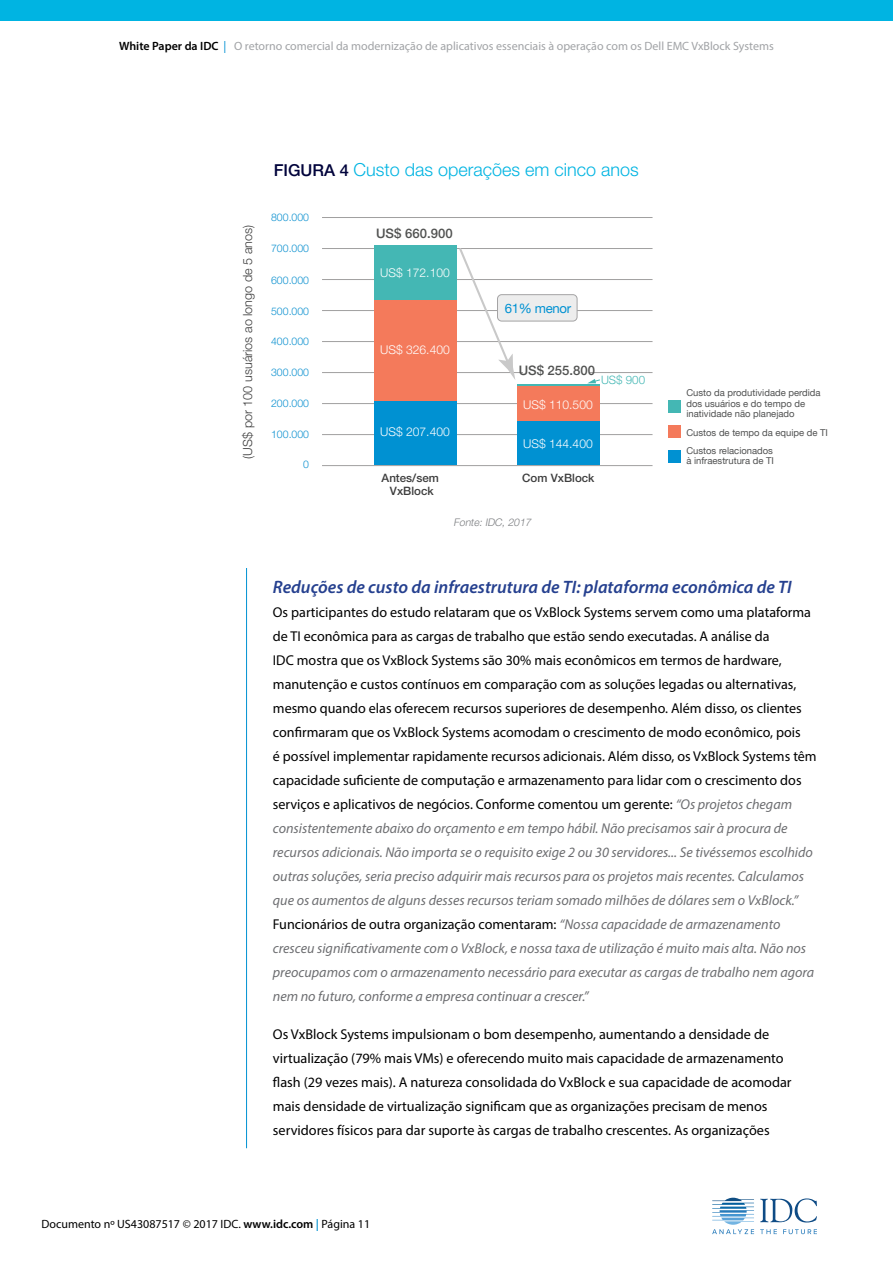
<style>
.page{position:relative;width:893px;height:1263px;background:#fff}
.page>*{position:absolute;margin:0;border:0;box-sizing:border-box;transform-origin:0 0}
.t1{font:italic 600 18px "Myriad Pro";color:#25408f}
.t2{font:300 18px "Helvetica Neue";color:#00b4e2}
.t3{font:14.25px/24px "Myriad Pro";color:#000}
.t4{font:500 13.2px "Helvetica Neue";color:#515251}
.t5{font:13.2px "Helvetica Neue";letter-spacing:-.025em;color:#0091d2}
.t6{font:300 12.6px "Helvetica Neue";color:#3d3d3d}
.t7{font:300 12.15px "Helvetica Neue";color:#fff}
.t8{font:12px "Myriad Pro";color:#a1a3a6}
.t9{font:12px "Myriad Pro";color:#000}
.t10{font:500 11.55px/14px "Helvetica Neue";color:#3d3d3d;text-align:center}
.t11{font:300 11.55px "Helvetica Neue";color:#44b7b4}
.t12{font:300 10.5px "Helvetica Neue";color:#0d91d0}
.t13{font:italic 300 10.5px "Helvetica Neue";color:#7c7e81}
.t14{font:9.45px/10.5px "Helvetica Neue";color:#4f5050}
.s1{font-weight:600;color:#000}
.s2{color:#0091d2}
.s3{font-weight:500;font-size:16.5px;color:#00033b}
.s4{font-style:italic;color:#6d6e71}
.s5{font-weight:600}
.s6{font-weight:600;color:#0091d2}
</style>
<div class="page">
<div style="left:0;top:0;width:893px;height:21px;background:#00b4e2"></div>
<svg style="left:760px;top:1198px;width:57px;height:24px"></svg>
<svg style="left:760px;top:1229px;width:17px;height:5px"></svg>
<svg style="left:783px;top:1229px;width:34px;height:5px"></svg>
<svg style="left:712px;top:1198px;width:42px;height:36px"></svg>
<hr style="left:246px;top:163px;width:1px;height:985px;background:#0091d2">
<div style="left:230px;top:119px;width:31px;height:448px;background:#fff"></div>
<hr style="left:322px;top:341px;width:330px;height:1px;background:#a09f9f">
<hr style="left:322px;top:279px;width:330px;height:1px;background:#a09f9f">
<hr style="left:322px;top:310px;width:330px;height:1px;background:#a09f9f">
<hr style="left:322px;top:217px;width:330px;height:1px;background:#a09f9f">
<hr style="left:322px;top:248px;width:330px;height:1px;background:#a09f9f">
<hr style="left:322px;top:372px;width:330px;height:1px;background:#a09f9f">
<hr style="left:322px;top:403px;width:330px;height:1px;background:#a09f9f">
<hr style="left:322px;top:434px;width:330px;height:1px;background:#a09f9f">
<hr style="left:322px;top:465px;width:330px;height:1px;background:#a09f9f">
<div style="left:668px;top:450px;width:12px;height:12px;background:#0091d2"></div>
<div style="left:668px;top:425px;width:12px;height:13px;background:#f47a5b"></div>
<div style="left:668px;top:401px;width:12px;height:12px;background:#44b7b4"></div>
<div style="left:374px;top:400px;width:82px;height:65px;background:#0091d2"></div>
<div style="left:374px;top:300px;width:82px;height:100px;background:#f47a5b"></div>
<div style="left:374px;top:245px;width:82px;height:55px;background:#44b7b4"></div>
<div style="left:518px;top:420px;width:82px;height:45px;background:#0091d2"></div>
<div style="left:518px;top:385px;width:82px;height:36px;background:#f47a5b"></div>
<hr style="left:518px;top:384px;width:82px;height:2px;background:#44b7b4">
<svg style="left:459px;top:248px;width:56px;height:131px"></svg>
<div style="left:497px;top:295px;width:80px;height:26px;background:#ededed;border-radius:4px"></div>
<div style="left:497px;top:294px;width:80px;height:27px;border:1px solid #a5a4a5;border-radius:4px"></div>
<div style="left:523px;top:366px;width:66px;height:10px;background:#fff"></div>
<svg style="left:588px;top:379px;width:12px;height:4px"></svg>
<p class="t8" style="left:119px;top:39px;width:656px"><span class="s1">White Paper da IDC</span> <span class="s2">|</span> O retorno comercial da modernização de aplicativos essenciais à operação com os Dell EMC VxBlock Systems</p>
<p class="t2" style="left:274px;top:159px;width:367px"><span class="s3">FIGURA 4</span> Custo das operações em cinco anos</p>
<p class="t6" style="left:240px;top:459px;width:235px;rotate:-90deg">(US$ por 100 usuários ao longo de 5 anos)</p>
<p class="t12" style="left:271px;top:210px;width:40px">800.000</p>
<p class="t12" style="left:271px;top:242px;width:40px">700.000</p>
<p class="t12" style="left:271px;top:274px;width:40px">600.000</p>
<p class="t12" style="left:271px;top:304px;width:40px">500.000</p>
<p class="t12" style="left:271px;top:335px;width:40px">400.000</p>
<p class="t12" style="left:271px;top:366px;width:40px">300.000</p>
<p class="t12" style="left:271px;top:397px;width:40px">200.000</p>
<p class="t12" style="left:271px;top:427px;width:40px">100.000</p>
<p class="t12" style="left:303px;top:458px;width:7px">0</p>
<p class="t4" style="left:376px;top:225px;width:78px">US$ 660.900</p>
<p class="t7" style="left:380px;top:266px;width:71px">US$ 172.100</p>
<p class="t7" style="left:380px;top:342px;width:71px">US$ 326.400</p>
<p class="t7" style="left:380px;top:424px;width:71px">US$ 207.400</p>
<p class="t5" style="left:505px;top:301px;width:68px">61% menor</p>
<p class="t4" style="left:519px;top:363px;width:78px">US$ 255.800</p>
<p class="t11" style="left:601px;top:373px;width:46px">US$ 900</p>
<p class="t7" style="left:523px;top:397px;width:71px">US$ 110.500</p>
<p class="t7" style="left:523px;top:436px;width:71px">US$ 144.400</p>
<p class="t10" style="left:382px;top:470px;width:59px">Antes/sem<br>VxBlock</p>
<p class="t10" style="left:522px;top:470px;width:74px">Com VxBlock</p>
<p class="t13" style="left:453px;top:516px;width:81px">Fonte: IDC, 2017</p>
<p class="t14" style="left:686px;top:387px;width:136px">Custo da produtividade perdida dos usuários e do tempo de inatividade não planejado</p>
<p class="t14" style="left:686px;top:427px;width:143px">Custos de tempo da equipe de TI</p>
<p class="t14" style="left:686px;top:445px;width:89px">Custos relacionados à infraestrutura de TI</p>
<p class="t1" style="left:273px;top:575px;width:520px">Reduções de custo da infraestrutura de TI: plataforma econômica de TI</p>
<p class="t3" style="left:273px;top:600px;width:545px">Os participantes do estudo relataram que os VxBlock Systems servem como uma plataforma de TI econômica para as cargas de trabalho que estão sendo executadas. A análise da<br>IDC mostra que os VxBlock Systems são 30% mais econômicos em termos de hardware, manutenção e custos contínuos em comparação com as soluções legadas ou alternativas, mesmo quando elas oferecem recursos superiores de desempenho. Além disso, os clientes confirmaram que os VxBlock Systems acomodam o crescimento de modo econômico, pois<br>é possível implementar rapidamente recursos adicionais. Além disso, os VxBlock Systems têm capacidade suficiente de computação e armazenamento para lidar com o crescimento dos serviços e aplicativos de negócios. Conforme comentou um gerente: <span class="s4">“Os projetos chegam consistentemente abaixo do orçamento e em tempo hábil. Não precisamos sair à procura de recursos adicionais. Não importa se o requisito exige 2 ou 30 servidores... Se tivéssemos escolhido outras soluções, seria preciso adquirir mais recursos para os projetos mais recentes. Calculamos que os aumentos de alguns desses recursos teriam somado milhões de dólares sem o VxBlock.” </span>Funcionários de outra organização comentaram: <span class="s4">“Nossa capacidade de armazenamento cresceu significativamente com o VxBlock, e nossa taxa de utilização é muito mais alta. Não nos preocupamos com o armazenamento necessário para executar as cargas de trabalho nem agora nem no futuro, conforme a empresa continuar a crescer.”</span></p>
<p class="t3" style="left:273px;top:1021px;width:520px">Os VxBlock Systems impulsionam o bom desempenho, aumentando a densidade de virtualização (79% mais VMs) e oferecendo muito mais capacidade de armazenamento flash (29 vezes mais). A natureza consolidada do VxBlock e sua capacidade de acomodar mais densidade de virtualização significam que as organizações precisam de menos servidores físicos para dar suporte às cargas de trabalho crescentes. As organizações</p>
<p class="t9" style="left:41px;top:1216px;width:330px">Documento nº US43087517 © 2017 IDC. <span class="s5">www.idc.com</span> <span class="s6">|</span> Página 11</p>
</div>
